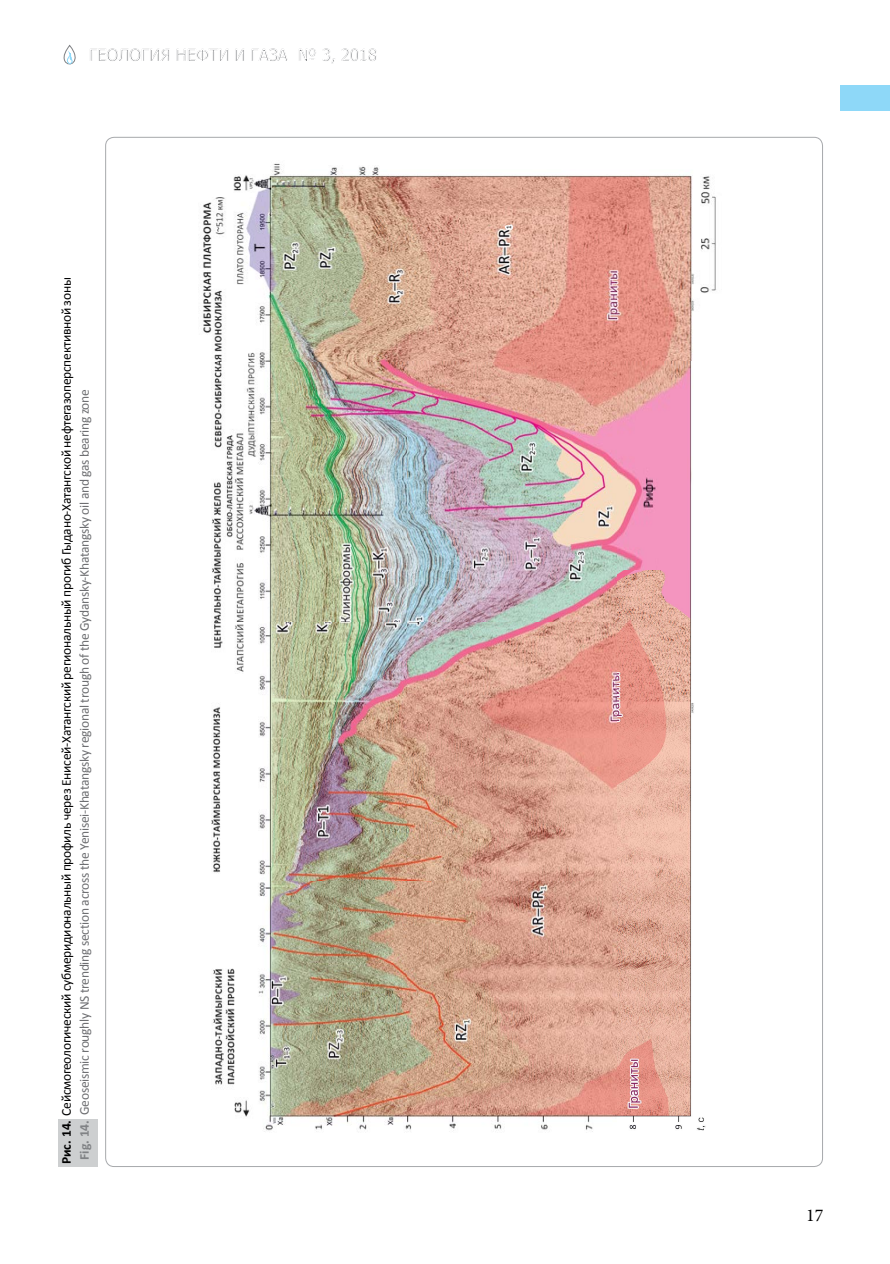
<style>
.page{position:relative;width:890px;height:1264px;background:#fff}
.page>*{position:absolute;margin:0;border:0;box-sizing:border-box;transform-origin:0 0}
.t1{font:18px "Minion Pro";color:#000}
.t2{font:16.5px "Tahoma";color:#808285}
.t3{font:13.5px/18.1px "Calibri";letter-spacing:-.02em;color:#000}
.t4{font:7.05px "Calibri";color:#000}
.s1{font-weight:700}
.s2{font-weight:700;color:#808285}
.s3{color:#6d6e71}
</style>
<div class="page">
<svg style="left:63px;top:45px;width:13px;height:20px"></svg>
<div style="left:840px;top:85px;width:50px;height:25px;background:#8ed8f8"></div>
<div style="left:58px;top:1118px;width:40px;height:47px;background:#cdcfd0"></div>
<img style="left:203px;top:163px;width:513px;height:969px">
<svg style="left:502px;top:222px;width:12px;height:17px"></svg>
<p class="t2" style="left:89px;top:44px;width:290px">ГЕОЛОГИЯ НЕФТИ И ГАЗА № 3, 2018</p>
<p class="t3" style="left:57px;top:1159px;width:884px;text-indent:-4px;rotate:-90deg"><span class="s1">Рис. 14.</span> Сейсмогеологический субмеридиональный профиль через Енисей‑Хатангский региональный прогиб Гыдано‑Хатангской нефтегазоперспективной зоны<br><span class="s2">Fig. 14.</span> <span class="s3">Geoseismic roughly NS trending section across the Yenisei-Khatangsky regional trough of the Gydansky-Khatangsky oil and gas bearing zone</span></p>
<p class="t4" style="left:504px;top:229px;width:5px;rotate:-90deg">1</p>
<h1 class="t1" style="left:806px;top:1203px;width:19px">17</h1>
</div>
